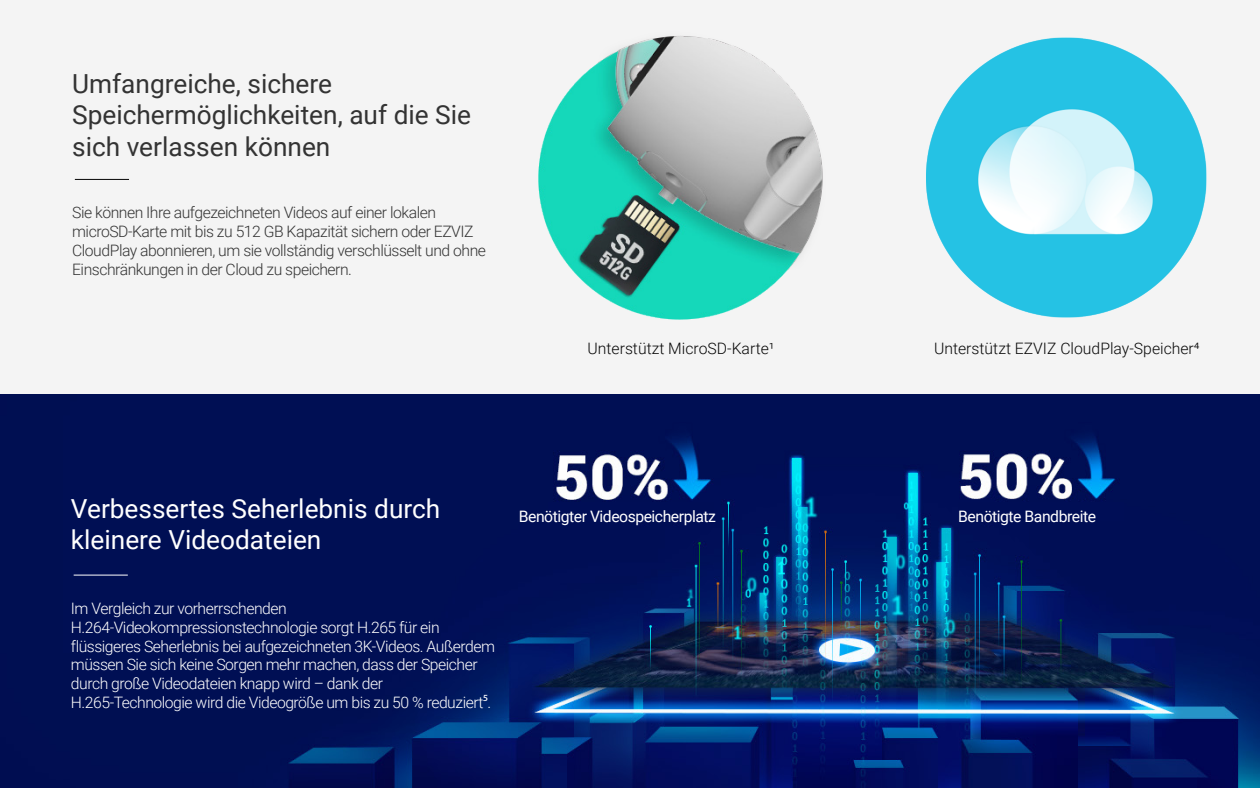
<style>
.page{position:relative;width:1260px;height:788px;background:#fff}
.page>*{position:absolute;margin:0;border:0;box-sizing:border-box;transform-origin:0 0}
.t1{font:26.25px/31.5px "Roboto";color:#333}
.t2{font:26.25px/31.5px "Roboto";color:#fff}
.t3{font:300 15.75px/18.9px "Roboto";letter-spacing:-.03em;color:#fff}
.t4{font:300 15.75px/18.9px "Roboto";letter-spacing:-.03em;color:#333}
.t5{font:300 15.75px "Roboto";color:#070707}
.t6{font:15.75px "Roboto";letter-spacing:-.03em;color:#fff}
.s1{font-family:"Myriad Pro";font-weight:400}
</style>
<div class="page">
<div style="left:0;top:0;width:1260px;height:436px;background:#f4f4f4"></div>
<img style="left:926px;top:37px;width:281px;height:281px">
<img style="left:0;top:394px;width:1260px;height:394px">
<img style="left:539px;top:35px;width:284px;height:284px">
<hr style="left:75px;top:179px;width:54px;height:1px;background:#050505">
<hr style="left:74px;top:574px;width:54px;height:1px;background:#fff">
<div style="left:549px;top:501px;width:165px;height:19px;background:#000e56"></div>
<div style="left:958px;top:501px;width:166px;height:19px;background:#000e56"></div>
<h1 class="t1" style="left:72px;top:67px;width:401px">Umfangreiche, sichere<br>Speichermöglichkeiten, auf die Sie sich verlassen können</h1>
<p class="t4" style="left:72px;top:202px;width:415px">Sie können Ihre aufgezeichneten Videos auf einer lokalen microSD-Karte mit bis zu 512 GB Kapazität sichern oder EZVIZ CloudPlay abonnieren, um sie vollständig verschlüsselt und ohne Einschränkungen in der Cloud zu speichern.</p>
<p class="t5" style="left:588px;top:337px;width:189px">Unterstützt MicroSD-Karte¹</p>
<p class="t5" style="left:934px;top:337px;width:267px">Unterstützt EZVIZ CloudPlay-Speicher⁴</p>
<h1 class="t2" style="left:71px;top:491px;width:371px">Verbessertes Seherlebnis durch kleinere Videodateien</h1>
<p class="t3" style="left:71px;top:598px;width:426px">Im Vergleich zur vorherrschenden H.264-Videokompressionstechnologie sorgt H.265 für ein flüssigeres Seherlebnis bei aufgezeichneten 3K-Videos. Außerdem müssen Sie sich keine Sorgen mehr machen, dass der Speicher durch große Videodateien knapp wird – dank der H.265-Technologie wird die Videogröße um bis zu 50 % reduziert<span class="s1">5</span>.</p>
<p class="t6" style="left:519px;top:505px;width:199px">Benötigter Videospeicherplatz</p>
<p class="t6" style="left:958px;top:505px;width:139px">Benötigte Bandbreite</p>
</div>
